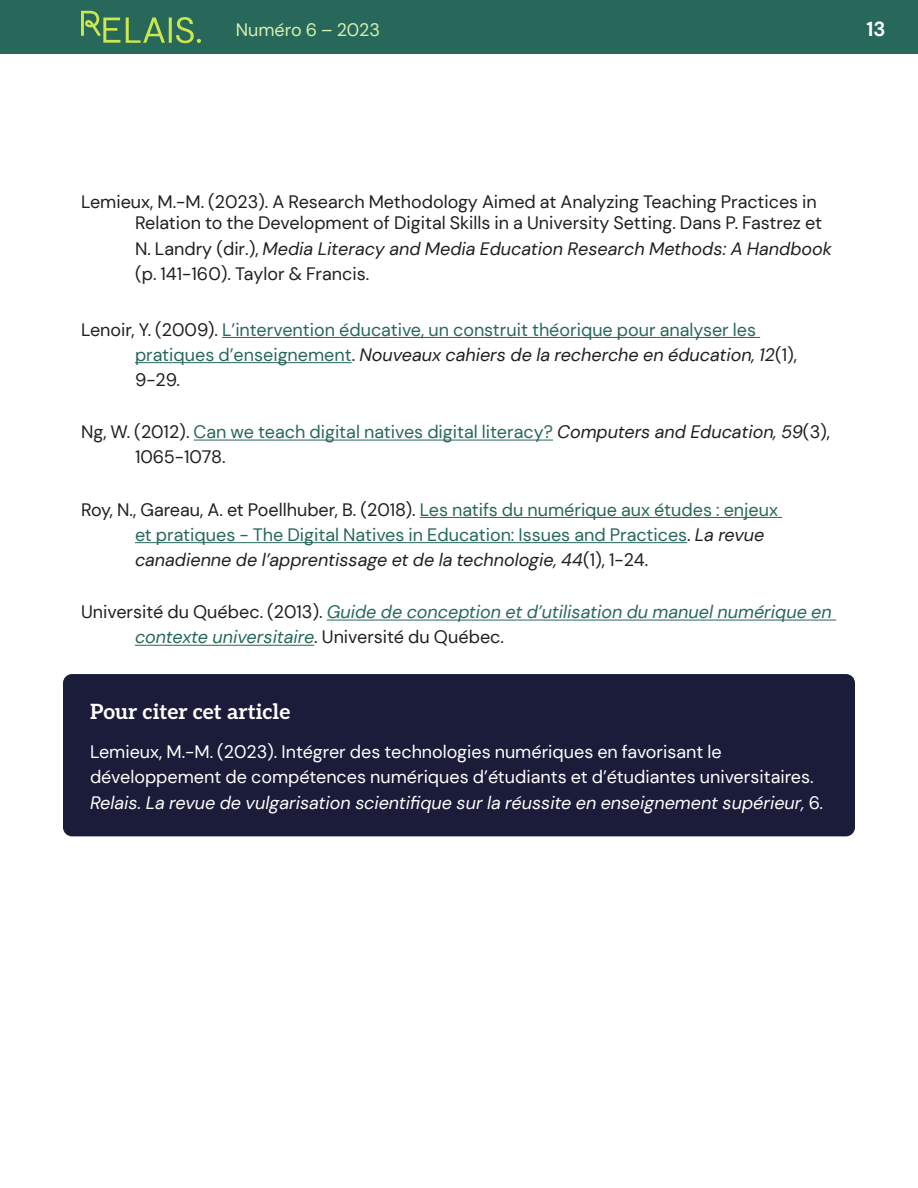
<style>
.page{position:relative;width:918px;height:1188px;background:#fff}
.page>*{position:absolute;margin:0;border:0;box-sizing:border-box;transform-origin:0 0}
.Titre_H3_Aleo{font:21px "Aleo";color:#fff}
.t1{font:700 20.25px "DM Sans";color:#fff}
.references_fin_document{font:18px/25.2px "DM Sans";color:#27685b}
.Default_-_Courant_12{font:18px/25.2px "DM Sans";color:#fff}
.references_fin_document-2{font:18px/21.6px "DM Sans";color:#231f20;text-align:right}
.references_fin_document-3{font:italic 18px/25.2px "DM Sans";color:#27685b}
.references_fin_document-4{font:italic 18px/25.2px "DM Sans";color:#231f20}
.t2{font:18px "DM Sans";color:#d4f1b0}
.s1{font-style:normal}
.s2{color:#231f20}
.s3{font-style:italic;color:#231f20}
.s4{font-style:normal;color:#231f20}
.s5{font-style:italic}
</style>
<div class="page">
<div style="left:0;top:0;width:918px;height:54px;background:#27685b"></div>
<svg style="left:81px;top:11px;width:39px;height:32px"></svg>
<svg style="left:126px;top:17px;width:75px;height:26px"></svg>
<hr style="left:222px;top:337px;width:538px;height:1px;background:#27685b">
<hr style="left:135px;top:362px;width:217px;height:1px;background:#27685b">
<hr style="left:194px;top:440px;width:359px;height:1px;background:#27685b">
<hr style="left:420px;top:517px;width:362px;height:1px;background:#27685b">
<hr style="left:135px;top:542px;width:552px;height:1px;background:#27685b">
<hr style="left:327px;top:620px;width:509px;height:1px;background:#27685b">
<hr style="left:135px;top:645px;width:179px;height:1px;background:#27685b">
<div style="left:63px;top:674px;width:792px;height:162px;background:#1b1b3a;border-radius:9px"></div>
<p class="t2" style="left:236px;top:19px;width:146px">Numéro 6 – 2023</p>
<p class="t1" style="left:866px;top:16px;width:21px">13</p>
<p class="references_fin_document-2" style="left:81px;top:191px;width:743px">Lemieux, M.-M. (2023). A Research Methodology Aimed at Analyzing Teaching Practices in<br>Relation to the Development of Digital Skills in a University Setting. Dans P. Fastrez et</p>
<p class="references_fin_document-4" style="left:135px;top:236px;width:699px"><span class="s1">N. Landry (dir.),</span> Media Literacy and Media Education Research Methods: A Handbook <span class="s1">(p. 141-160). Taylor &amp; Francis.</span></p>
<p class="references_fin_document" style="left:135px;top:317px;width:664px;text-indent:-54px"><span class="s2">Lenoir, Y. (2009).</span> L’intervention éducative, un construit théorique pour analyser les pratiques d’enseignement<span class="s2">.</span> <span class="s3">Nouveaux cahiers de la recherche en éducation, 12</span><span class="s2">(1),<br>9-29.</span></p>
<p class="references_fin_document" style="left:135px;top:419px;width:697px;text-indent:-54px"><span class="s2">Ng, W. (2012).</span> Can we teach digital natives digital literacy? <span class="s3">Computers and Education, 59</span><span class="s2">(3),<br>1065-1078.</span></p>
<p class="references_fin_document" style="left:135px;top:497px;width:645px;text-indent:-54px"><span class="s2">Roy, N., Gareau, A. et Poellhuber, B. (2018).</span> Les natifs du numérique aux études : enjeux et pratiques - The Digital Natives in Education: Issues and Practices<span class="s2">.</span> <span class="s3">La revue canadienne de l’apprentissage et de la technologie, 44</span><span class="s2">(1), 1-24.</span></p>
<p class="references_fin_document-3" style="left:135px;top:599px;width:698px;text-indent:-54px"><span class="s4">Université du Québec. (2013).</span> Guide de conception et d’utilisation du manuel numérique en contexte universitaire<span class="s4">. Université du Québec.</span></p>
<p class="Titre_H3_Aleo" style="left:90px;top:696px;width:202px">Pour citer cet article</p>
<p class="Default_-_Courant_12" style="left:90px;top:739px;width:735px">Lemieux, M.-M. (2023). Intégrer des technologies numériques en favorisant le développement de compétences numériques d’étudiants et d’étudiantes universitaires.<br><span class="s5">Relais. La revue de vulgarisation scientifique sur la réussite en enseignement supérieur,</span> 6.</p>
</div>
